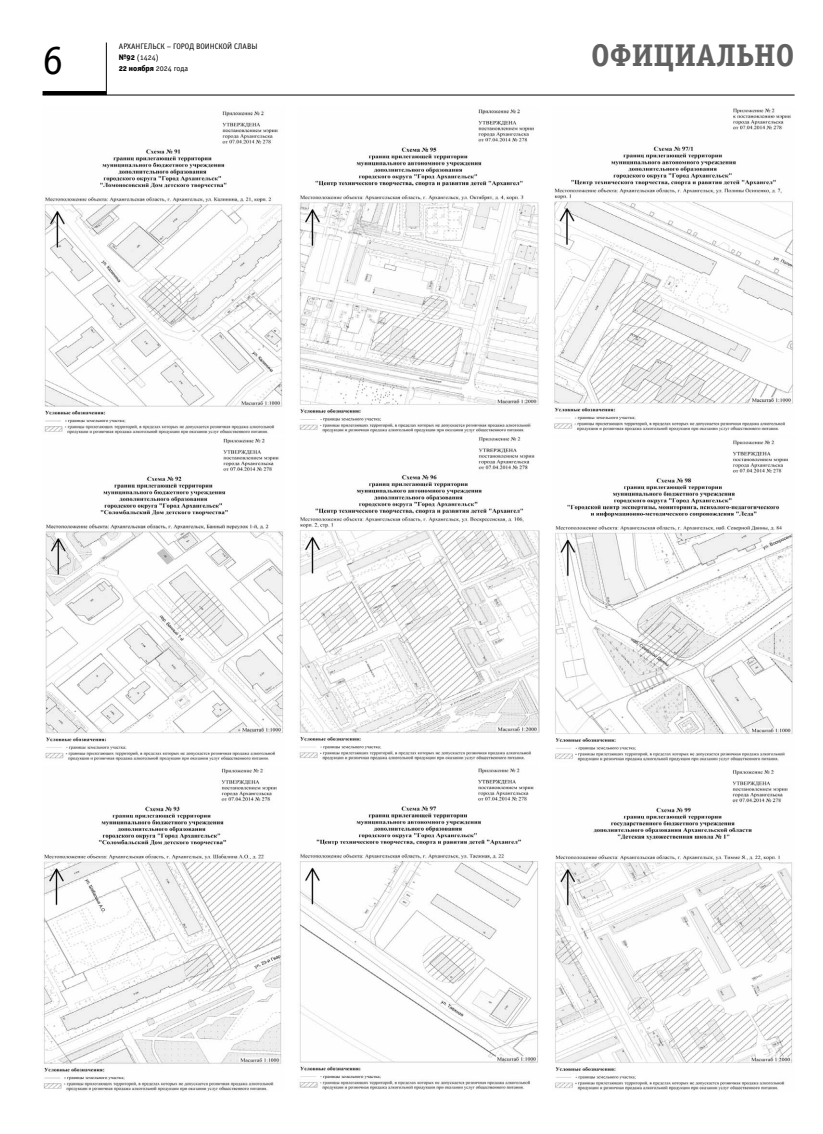
<style>
.page{position:relative;width:823px;height:1134px;background:#fff}
.page>*{position:absolute;margin:0;border:0;box-sizing:border-box;transform-origin:0 0}
.t1{font:42px "Officina Serif Book OSC";color:#000}
.t2{font:31.5px "Officina Serif Bold OSC";color:#616161}
.t3{font:8px/11px "Officina Sans Book OSC";color:#000}
.t4{font:8px "Officina Sans Extra Bold OSC";letter-spacing:-.005em;color:#000}
.s1{font-family:"Officina Sans Extra Bold OSC"}
.s2{font-family:"Officina Sans Book OSC"}
</style>
<div class="page">
<hr style="left:106px;top:43px;width:1px;height:52px;background:#000">
<hr style="left:43px;top:91px;width:63px;height:4px;background:#000">
<hr style="left:43px;top:95px;width:751px;height:1px;background:#000">
<img style="left:44px;top:111px;width:239px;height:323px">
<img style="left:45px;top:438px;width:239px;height:323px">
<img style="left:43px;top:768px;width:239px;height:323px">
<img style="left:299px;top:109px;width:240px;height:323px">
<img style="left:299px;top:437px;width:240px;height:324px">
<img style="left:299px;top:768px;width:239px;height:321px">
<img style="left:554px;top:108px;width:240px;height:323px">
<img style="left:555px;top:440px;width:238px;height:322px">
<img style="left:555px;top:770px;width:238px;height:321px">
<h1 class="t1" style="left:43px;top:37px;width:22px">6</h1>
<p class="t3" style="left:119px;top:40px;width:140px">Архангельск – город воинской слав ы <span class="s1">№92</span> (1424)</p>
<p class="t4" style="left:119px;top:63px;width:71px">22 ноября <span class="s2">2024 года</span></p>
<h2 class="t2" style="left:590px;top:37px;width:202px">ОФициально</h2>
</div>
